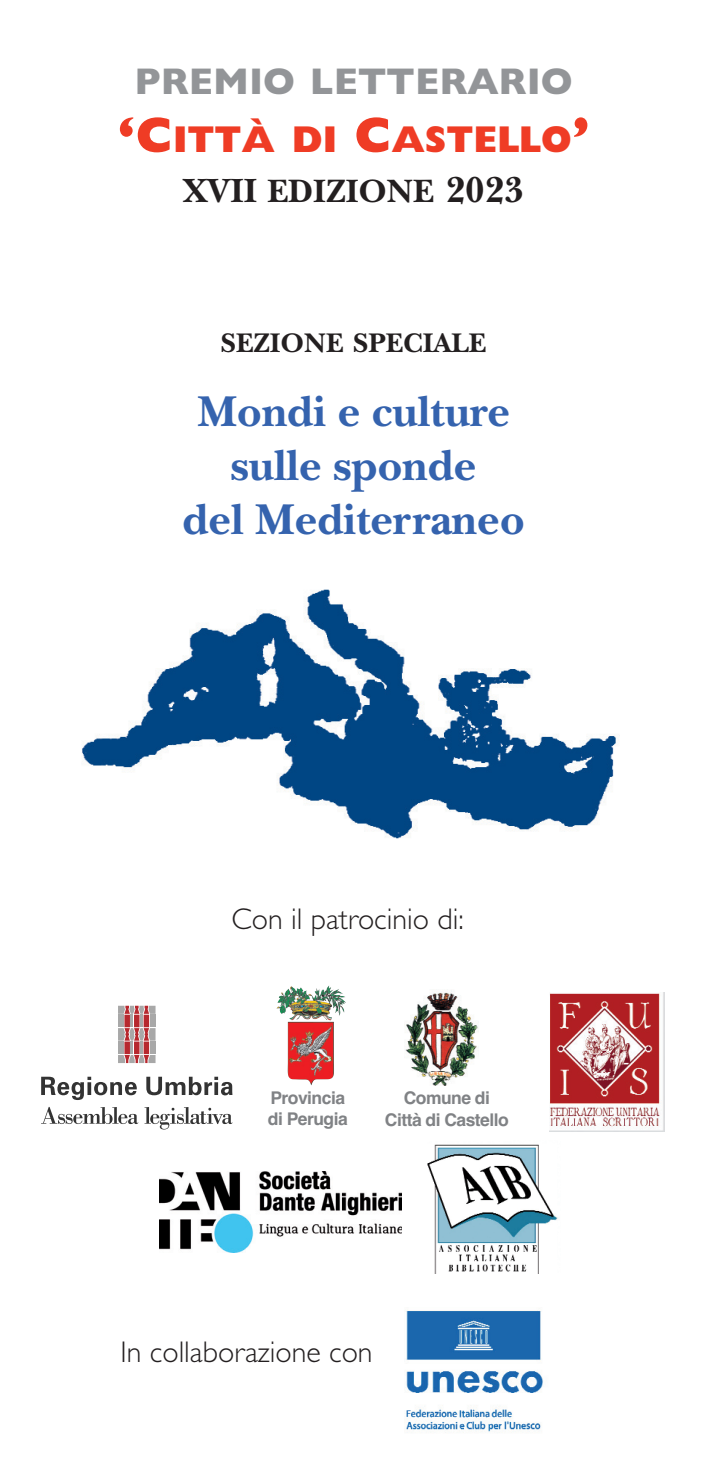
<style>
.page{position:relative;width:709px;height:1482px;background:#fff}
.page>*{position:absolute;margin:0;border:0;box-sizing:border-box;transform-origin:0 0}
.t1{font:700 45px/54px "New Baskerville";color:#3563ae;text-align:center}
.t2{font:700 37.5px/57.5px "Gill Sans";color:#939598;text-align:center}
.t3{font:700 33.75px "New Baskerville";color:#231f20}
.t4{font:300 30px "Gill Sans";color:#231f20}
.t5{font:700 28px "New Baskerville";color:#231f20}
.t6{font:700 17.5px/21px "Helvetica";letter-spacing:-.03em;color:#808285;text-align:center}
.s1{font-weight:800;font-size:50px;color:#ef3c25}
.s2{font-weight:800;color:#ef3c25}
.s3{font-size:35px}
.s4{font-size:37.5px}
</style>
<div class="page">
<img style="left:82px;top:589px;width:538px;height:250px">
<img style="left:159px;top:1171px;width:243px;height:81px">
<img style="left:549px;top:992px;width:116px;height:139px">
<img style="left:427px;top:1144px;width:131px;height:129px">
<img style="left:405px;top:990px;width:73px;height:95px">
<img style="left:276px;top:985px;width:70px;height:35px">
<svg style="left:118px;top:1005px;width:37px;height:58px;background:#bc8b8d"></svg>
<svg style="left:41px;top:1076px;width:96px;height:24px"></svg>
<svg style="left:146px;top:1076px;width:86px;height:19px"></svg>
<svg style="left:41px;top:1106px;width:97px;height:18px"></svg>
<svg style="left:144px;top:1107px;width:88px;height:22px"></svg>
<img style="left:406px;top:1310px;width:137px;height:123px">
<h2 class="t2" style="left:117px;top:57px;width:475px">PREMIO LETTERARIO <span class="s1">‘C</span><span class="s2">ITTÀ DI</span> <span class="s1">C</span><span class="s2">ASTELLO</span><span class="s1">’</span></h2>
<h3 class="t3" style="left:183px;top:179px;width:342px"><span class="s3">XVII</span> EDIZIONE <span class="s4">2023</span></h3>
<h3 class="t5" style="left:221px;top:333px;width:267px">SEZIONE SPECIALE</h3>
<h1 class="t1" style="left:182px;top:390px;width:344px">Mondi e culture sulle sponde<br>del Mediterraneo</h1>
<h3 class="t4" style="left:231px;top:908px;width:233px">Con il patrocinio di:</h3>
<p class="t6" style="left:268px;top:1089px;width:81px;text-align:left">Provincia di Perugia</p>
<p class="t6" style="left:385px;top:1089px;width:125px">Comune di<br>Città di Castello</p>
<h3 class="t4" style="left:121px;top:1341px;width:253px">In collaborazione con</h3>
</div>
